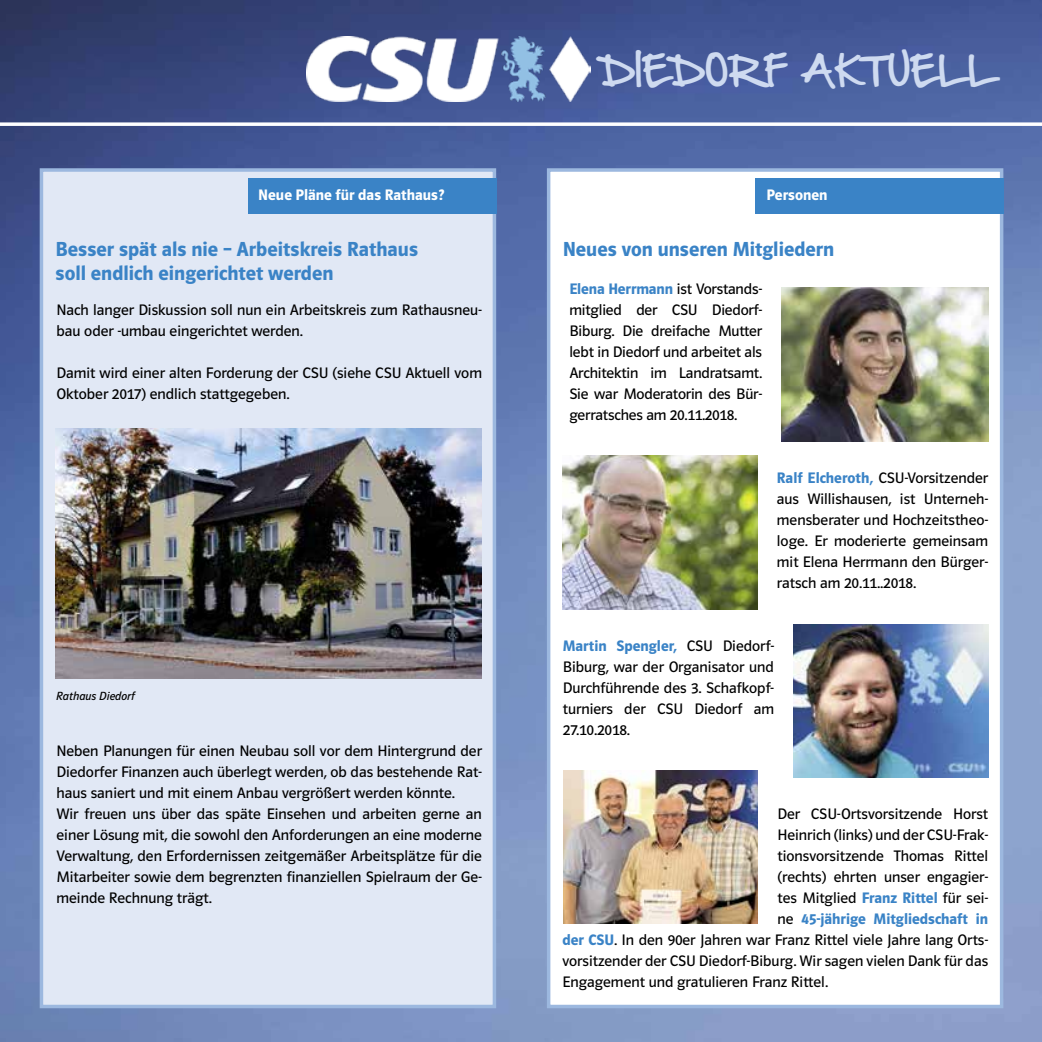
<style>
.page{position:relative;width:1042px;height:1042px;background:#fff}
.page>*{position:absolute;margin:0;border:0;box-sizing:border-box;transform-origin:0 0}
.t1{font:35.88px "Hand Of Sean";color:#cedaf0}
.t2{font:600 21px/24.5px "Polo 22";color:#3a83c6}
.t3{font:15.75px/21px "Polo 22 Buch";color:#000;text-align:justify}
.t4{font:600 15.75px "Polo 22";color:#3a83c6}
.t5{font:600 15.75px "Polo 22";color:#fff}
.t6{font:12.25px "Polo 22 Buch Kursiv";color:#000}
.s1{font-family:"Polo 22 Buch";font-weight:400;color:#000}
.s2{font-family:"Polo 22";font-weight:600;color:#3a83c6}
</style>
<div class="page">
<img style="left:0;top:0;width:1042px;height:1042px">
<img style="left:307px;top:36px;width:284px;height:65px">
<svg style="left:0;top:122px;width:1042px;height:4px"></svg>
<div style="left:40px;top:168px;width:456px;height:840px;background:#e1e8f5;border:4px solid #9cb8df"></div>
<img style="left:56px;top:428px;width:426px;height:251px">
<div style="left:248px;top:178px;width:248px;height:36px;background:#3a83c6"></div>
<div style="left:547px;top:168px;width:456px;height:840px;background:#fff;border:4px solid #9cb8df"></div>
<div style="left:755px;top:178px;width:248px;height:36px;background:#3a83c6"></div>
<img style="left:782px;top:287px;width:206px;height:154px">
<img style="left:563px;top:455px;width:194px;height:154px">
<img style="left:563px;top:771px;width:194px;height:153px">
<img style="left:794px;top:624px;width:194px;height:153px">
<p class="t5" style="left:258px;top:186px;width:187px">Neue Pläne für das Rathaus?</p>
<h2 class="t2" style="left:56px;top:237px;width:364px">Besser spät als nie – Arbeitskreis Rathaus soll endlich eingerichtet werden</h2>
<p class="t3" style="left:57px;top:299px;width:427px">Nach langer Diskussion soll nun ein Arbeitskreis zum Rathausneu&shy;bau oder -umbau eingerichtet werden.</p>
<p class="t3" style="left:57px;top:362px;width:427px">Damit wird einer alten Forderung der CSU (siehe CSU Aktuell vom<br>Oktober 2017) endlich stattgegeben.</p>
<p class="t6" style="left:56px;top:689px;width:80px">Rathaus Diedorf</p>
<p class="t3" style="left:57px;top:740px;width:427px;text-align:left">Neben Planungen für einen Neubau soll vor dem Hintergrund der Diedorfer Finanzen auch überlegt werden, ob das bestehende Rat&shy;haus saniert und mit einem Anbau vergrößert werden könnte.<br>Wir freuen uns über das späte Einsehen und arbeiten gerne an einer Lösung mit, die sowohl den Anforderungen an eine moderne Verwaltung, den Erfordernissen zeitgemäßer Arbeitsplätze für die Mitarbeiter sowie dem begrenzten finanziellen Spielraum der Ge&shy;meinde Rechnung trägt.</p>
<h1 class="t1" style="left:600px;top:38px;width:399px">DIEDORF AKTUELL</h1>
<p class="t5" style="left:766px;top:186px;width:62px">Personen</p>
<h2 class="t2" style="left:563px;top:237px;width:273px">Neues von unseren Mitgliedern</h2>
<p class="t4" style="left:569px;top:280px;width:194px">Elena Herrmann <span class="s1">ist Vorstands-</span></p>
<p class="t3" style="left:569px;top:299px;width:194px">mitglied der CSU Diedorf-Biburg. Die dreifache Mutter lebt in Diedorf und arbeitet als Architektin im Landratsamt.<br>Sie war Moderatorin des Bür&shy;gerratsches am 20.11.2018.</p>
<p class="t3" style="left:777px;top:467px;width:213px"><span class="s2">Ralf Elcheroth,</span> CSU-Vorsitzender aus Willishausen, ist Unterneh&shy;mensberater und Hochzeitstheo&shy;loge. Er moderierte gemeinsam mit Elena Herrmann den Bürger&shy;ratsch am 20.11..2018.</p>
<p class="t4" style="left:563px;top:637px;width:213px">Martin Spengler, <span class="s1">CSU Diedorf-</span></p>
<p class="t3" style="left:563px;top:656px;width:213px">Biburg, war der Organisator und Durchführende des 3. Schafkopf&shy;turniers der CSU Diedorf am 27.10.2018.</p>
<p class="t3" style="left:777px;top:803px;width:212px">Der CSU-Ortsvorsitzende Horst Heinrich (links) und der CSU-Frak&shy;tionsvorsitzende Thomas Rittel (rechts) ehrten unser engagier&shy;tes Mitglied <span class="s2">Franz Rittel</span> für sei-</p>
<p class="t4" style="left:777px;top:910px;width:212px"><span class="s1">ne</span> 45-jährige Mitgliedschaft in</p>
<p class="t3" style="left:562px;top:929px;width:427px"><span class="s2">der CSU</span>. In den 90er Jahren war Franz Rittel viele Jahre lang Orts&shy;vorsitzender der CSU Diedorf-Biburg. Wir sagen vielen Dank für das Engagement und gratulieren Franz Rittel.</p>
</div>
